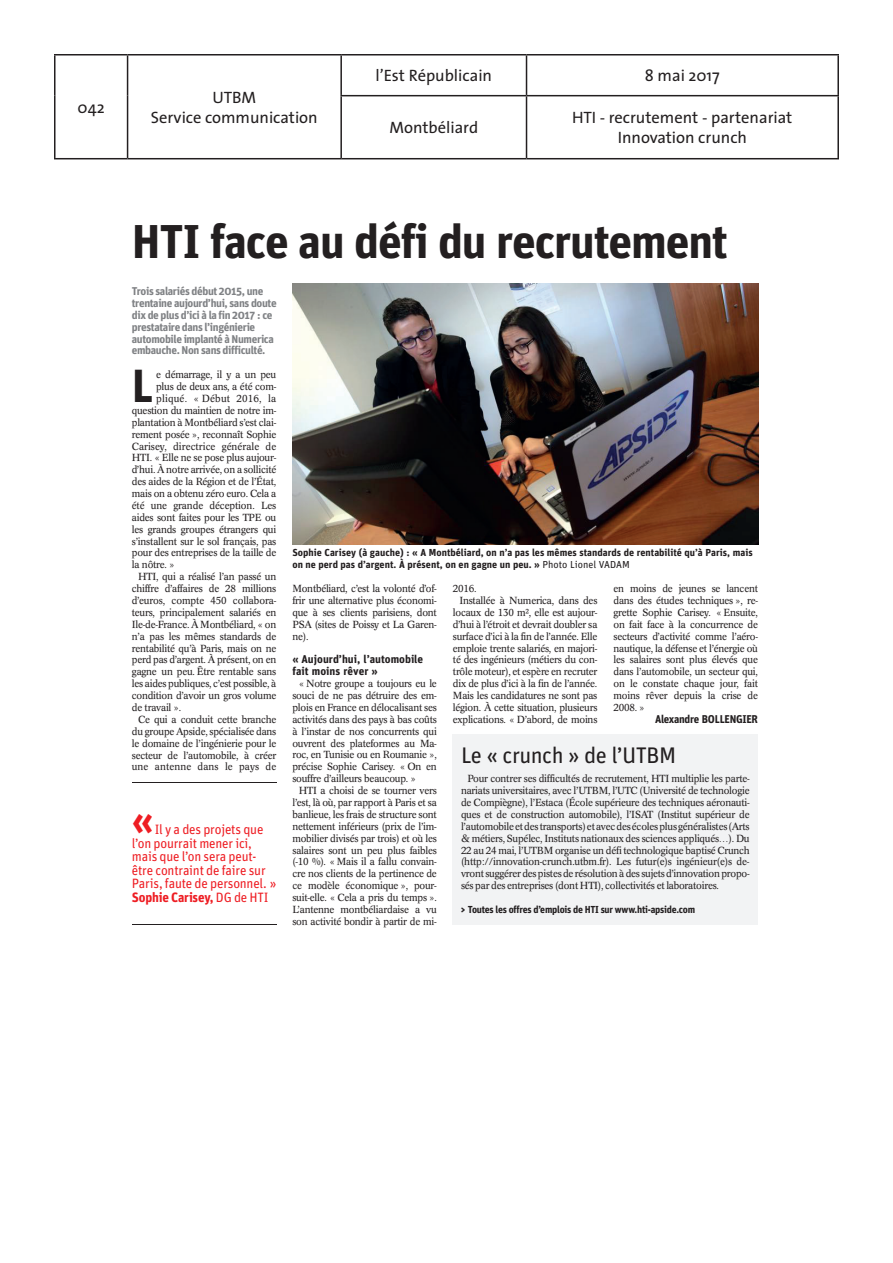
<style>
.page{position:relative;width:893px;height:1263px;background:#fff}
.page>*{position:absolute;margin:0;border:0;box-sizing:border-box;transform-origin:0 0}
.t1{font:700 47.4px "Unit OT";letter-spacing:-.025em;color:#231f20}
.t2{font:700 46.5px "Unit OT";color:#231f20}
.t3{font:700 40.65px "Unit OT";color:#ee1d23}
.t4{font:22.5px "Unit OT";letter-spacing:-.025em;color:#231f20}
.t5{font:16.5px/19.8px "The Sans";color:#231f20;text-align:center}
.t6{font:13.5px/13.5px "Unit OT";letter-spacing:-.015em;color:#ee1d23}
.t7{font:700 11.25px/11.9px "Unit OT";letter-spacing:-.035em;color:#808285}
.t8{font:700 11.25px/11.9px "Unit OT";color:#231f20}
.t9{font:700 11.25px "Unit OT";letter-spacing:-.025em;color:#231f20}
.t10{font:10.2px/11.9px "Concorde BQ";letter-spacing:-.025em;color:#231f20;text-align:justify}
.t11{font:700 10.2px/11.9px "Unit OT";color:#231f20}
.t12{font:700 10.2px "Unit OT";letter-spacing:-.025em;color:#231f20}
.t13{font:10.2px "Concorde BQ";color:#231f20}
.t14{font:10.2px "Concorde BQ";letter-spacing:.005em;color:#231f20}
.t15{font:10.2px "Concorde BQ";letter-spacing:.015em;color:#231f20}
.s1{font-weight:700}
.s2{font-weight:400}
</style>
<div class="page">
<hr style="left:54px;top:54px;width:74px;height:2px;background:#231f20">
<hr style="left:54px;top:55px;width:2px;height:41px;background:#231f20">
<hr style="left:128px;top:54px;width:213px;height:2px;background:#231f20">
<hr style="left:127px;top:55px;width:1px;height:41px;background:#231f20">
<hr style="left:341px;top:54px;width:185px;height:2px;background:#231f20">
<hr style="left:340px;top:55px;width:2px;height:40px;background:#231f20">
<hr style="left:526px;top:54px;width:313px;height:2px;background:#231f20">
<hr style="left:526px;top:55px;width:1px;height:40px;background:#231f20">
<hr style="left:837px;top:55px;width:2px;height:40px;background:#231f20">
<hr style="left:54px;top:96px;width:2px;height:62px;background:#231f20">
<hr style="left:127px;top:96px;width:1px;height:62px;background:#231f20">
<hr style="left:340px;top:95px;width:186px;height:1px;background:#231f20">
<hr style="left:340px;top:96px;width:2px;height:62px;background:#231f20">
<hr style="left:526px;top:95px;width:313px;height:1px;background:#231f20">
<hr style="left:526px;top:96px;width:1px;height:62px;background:#231f20">
<hr style="left:837px;top:96px;width:2px;height:62px;background:#231f20">
<hr style="left:54px;top:158px;width:74px;height:1px;background:#231f20">
<hr style="left:128px;top:158px;width:213px;height:1px;background:#231f20">
<hr style="left:341px;top:158px;width:185px;height:1px;background:#231f20">
<hr style="left:526px;top:158px;width:313px;height:1px;background:#231f20">
<img style="left:293px;top:283px;width:465px;height:261px">
<div style="left:453px;top:735px;width:305px;height:190px;background:#f2f3f4"></div>
<hr style="left:132px;top:782px;width:144px;height:1px;background:#231f20">
<hr style="left:132px;top:924px;width:144px;height:1px;background:#231f20">
<h3 class="t5" style="left:78px;top:97px;width:29px">042</h3>
<h3 class="t5" style="left:151px;top:87px;width:168px">UTBM<br>Service communication</h3>
<h3 class="t5" style="left:376px;top:65px;width:118px">l’Est Républicain</h3>
<h3 class="t5" style="left:645px;top:65px;width:76px">8 mai 2017</h3>
<h3 class="t5" style="left:389px;top:117px;width:90px">Montbéliard</h3>
<h3 class="t5" style="left:572px;top:107px;width:222px">HTI - recrutement - partenariat<br>Innovation crunch</h3>
<h1 class="t1" style="left:132px;top:211px;width:598px">HTI face au défi du recrutement</h1>
<p class="t7" style="left:132px;top:285px;width:146px">Trois salariés début 2015, une trentaine aujourd’hui, sans doute dix de plus d’ici à la fin 2017 : ce prestataire dans l’ingénierie automobile implanté à Numerica embauche. Non sans difficulté.</p>
<h2 class="t2" style="left:132px;top:355px;width:23px">L</h2>
<p class="t10" style="left:156px;top:369px;width:122px">e démarrage, il y a un peu</p>
<p class="t10" style="left:156px;top:381px;width:122px">plus de deux ans, a été com-</p>
<p class="t15" style="left:156px;top:393px;width:122px">pliqué. « Début 2016, la</p>
<p class="t10" style="left:132px;top:404px;width:146px">question du maintien de notre im-</p>
<p class="t10" style="left:132px;top:416px;width:146px">plantation à Montbéliard s’est clai-</p>
<p class="t10" style="left:132px;top:428px;width:146px">rement posée », reconnaît Sophie</p>
<p class="t13" style="left:132px;top:440px;width:146px">Carisey, directrice générale de</p>
<p class="t10" style="left:132px;top:452px;width:146px">HTI. « Elle ne se pose plus aujour-</p>
<p class="t10" style="left:132px;top:464px;width:146px">d’hui. À notre arrivée, on a sollicité</p>
<p class="t10" style="left:132px;top:476px;width:146px">des aides de la Région et de l’État,</p>
<p class="t10" style="left:132px;top:488px;width:146px">mais on a obtenu zéro euro. Cela a</p>
<p class="t10" style="left:132px;top:500px;width:146px">été une grande déception. Les</p>
<p class="t10" style="left:132px;top:511px;width:146px">aides sont faites pour les TPE ou</p>
<p class="t10" style="left:132px;top:523px;width:146px">les grands groupes étrangers qui</p>
<p class="t10" style="left:132px;top:535px;width:146px">s’installent sur le sol français, pas</p>
<p class="t10" style="left:132px;top:547px;width:146px">pour des entreprises de la taille de</p>
<p class="t10" style="left:132px;top:559px;width:44px">la nôtre. »</p>
<p class="t10" style="left:138px;top:571px;width:140px">HTI, qui a réalisé l’an passé un</p>
<p class="t10" style="left:132px;top:583px;width:146px">chiffre d’affaires de 28 millions</p>
<p class="t10" style="left:132px;top:595px;width:146px">d’euros, compte 450 collabora-</p>
<p class="t10" style="left:132px;top:606px;width:146px">teurs, principalement salariés en</p>
<p class="t10" style="left:132px;top:618px;width:146px">Ile-de-France. À Montbéliard, « on</p>
<p class="t10" style="left:132px;top:630px;width:146px">n’a pas les mêmes standards de</p>
<p class="t10" style="left:132px;top:642px;width:146px">rentabilité qu’à Paris, mais on ne</p>
<p class="t10" style="left:132px;top:654px;width:146px">perd pas d’argent. À présent, on en</p>
<p class="t10" style="left:132px;top:666px;width:146px">gagne un peu. Être rentable sans</p>
<p class="t10" style="left:132px;top:678px;width:146px">les aides publiques, c’est possible, à</p>
<p class="t10" style="left:132px;top:690px;width:146px">condition d’avoir un gros volume</p>
<p class="t10" style="left:132px;top:702px;width:51px">de travail ».</p>
<p class="t10" style="left:138px;top:713px;width:140px">Ce qui a conduit cette branche</p>
<p class="t10" style="left:132px;top:725px;width:146px">du groupe Apside, spécialisée dans</p>
<p class="t10" style="left:132px;top:737px;width:146px">le domaine de l’ingénierie pour le</p>
<p class="t10" style="left:132px;top:749px;width:146px">secteur de l’automobile, à créer</p>
<p class="t14" style="left:132px;top:761px;width:146px">une antenne dans le pays de</p>
<h3 class="t3" style="left:132px;top:794px;width:24px">«</h3>
<h3 class="t6" style="left:132px;top:823px;width:146px;text-indent:23px">Il y a des projets que l’on pourrait mener ici, mais que l’on sera peut&shy;être contraint de faire sur<br>Paris, faute de personnel. »<br><span class="s1">Sophie Carisey,</span> DG de HTI</h3>
<p class="t11" style="left:292px;top:547px;width:462px">Sophie Carisey (à gauche) : « A Montbéliard, on n’a pas les mêmes standards de rentabilité qu’à Paris, mais on ne perd pas d’argent. À présent, on en gagne un peu. » <span class="s2">Photo Lionel VADAM</span></p>
<p class="t10" style="left:292px;top:583px;width:146px">Montbéliard, c’est la volonté d’of&shy;frir une alternative plus économi&shy;que à ses clients parisiens, dont PSA (sites de Poissy et La Garen&shy;ne).</p>
<p class="t8" style="left:292px;top:653px;width:132px">« Aujourd’hui, l’automobile fait moins rêver »</p>
<p class="t10" style="left:292px;top:678px;width:146px;text-indent:6px">« Notre groupe a toujours eu le souci de ne pas détruire des em&shy;plois en France en délocalisant ses activités dans des pays à bas coûts à l’instar de nos concurrents qui ouvrent des plateformes au Ma&shy;roc, en Tunisie ou en Roumanie », précise Sophie Carisey. « On en souffre d’ailleurs beaucoup. »</p>
<p class="t10" style="left:292px;top:785px;width:146px;text-indent:6px">HTI a choisi de se tourner vers l’est, là où, par rapport à Paris et sa banlieue, les frais de structure sont nettement inférieurs (prix de l’im&shy;mobilier divisés par trois) et où les salaires sont un peu plus faibles (-10 %). « Mais il a fallu convain&shy;cre nos clients de la pertinence de ce modèle économique », pour&shy;suit-elle. « Cela a pris du temps ».<br>L’antenne montbéliardaise a vu son activité bondir à partir de mi-</p>
<p class="t10" style="left:453px;top:583px;width:25px">2016.</p>
<p class="t10" style="left:459px;top:595px;width:140px">Installée à Numerica, dans des</p>
<p class="t10" style="left:453px;top:606px;width:146px">locaux de 130 m², elle est aujour-</p>
<p class="t10" style="left:453px;top:618px;width:146px">d’hui à l’étroit et devrait doubler sa</p>
<p class="t10" style="left:453px;top:630px;width:146px">surface d’ici à la fin de l’année. Elle</p>
<p class="t10" style="left:453px;top:642px;width:146px">emploie trente salariés, en majori-</p>
<p class="t10" style="left:453px;top:654px;width:146px">té des ingénieurs (métiers du con-</p>
<p class="t10" style="left:453px;top:666px;width:146px">trôle moteur), et espère en recruter</p>
<p class="t10" style="left:453px;top:678px;width:146px">dix de plus d’ici à la fin de l’année.</p>
<p class="t10" style="left:453px;top:690px;width:146px">Mais les candidatures ne sont pas</p>
<p class="t10" style="left:453px;top:702px;width:146px">légion. À cette situation, plusieurs</p>
<p class="t10" style="left:453px;top:713px;width:146px">explications. « D’abord, de moins</p>
<p class="t10" style="left:613px;top:583px;width:146px">en moins de jeunes se lancent dans des études techniques », re&shy;grette Sophie Carisey. « Ensuite, on fait face à la concurrence de secteurs d’activité comme l’aéro&shy;nautique, la défense et l’énergie où les salaires sont plus élevés que dans l’automobile, un secteur qui, on le constate chaque jour, fait moins rêver depuis la crise de 2008. »</p>
<p class="t9" style="left:655px;top:711px;width:104px">Alexandre BOLLENGIER</p>
<h3 class="t4" style="left:461px;top:741px;width:217px">Le « crunch » de l’UTBM</h3>
<p class="t10" style="left:461px;top:773px;width:290px;text-indent:6px">Pour contrer ses difficultés de recrutement, HTI multiplie les parte&shy;nariats universitaires, avec l’UTBM, l’UTC (Université de technologie de Compiègne), l’Estaca (École supérieure des techniques aéronauti&shy;ques et de construction automobile), l’ISAT (Institut supérieur de l’automobile et des transports) et avec des écoles plus généralistes (Arts &amp; métiers, Supélec, Instituts nationaux des sciences appliqués…). Du 22 au 24 mai, l’UTBM organise un défi technologique baptisé Crunch (http://innovation-crunch.utbm.fr). Les futur(e)s ingénieur(e)s de&shy;vront suggérer des pistes de résolution à des sujets d’innovation propo&shy;sés par des entreprises (dont HTI), collectivités et laboratoires.</p>
<p class="t12" style="left:461px;top:903px;width:236px">&gt; Toutes les offres d’emplois de HTI sur www.hti-apside.com</p>
</div>
